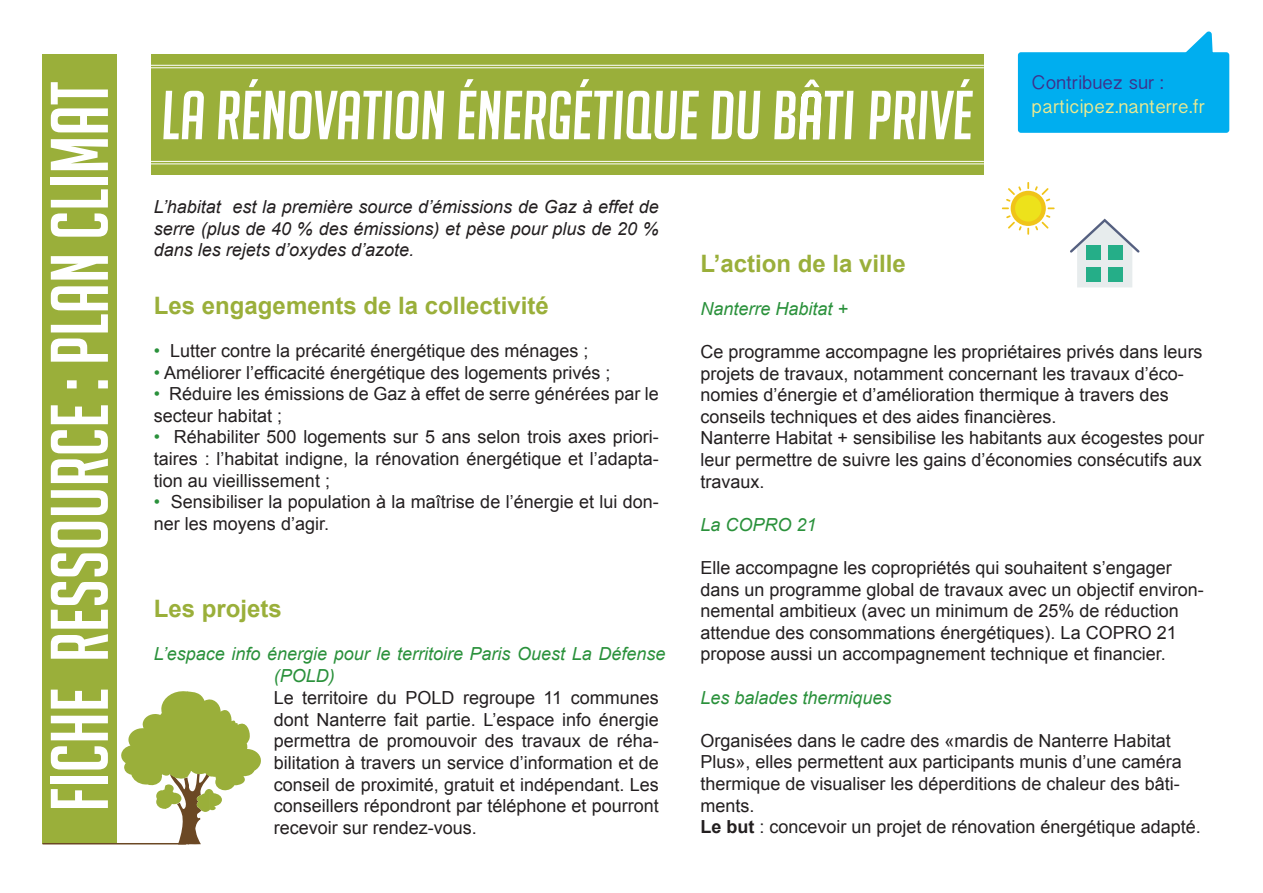
<style>
.page{position:relative;width:1263px;height:893px;background:#fff}
.page>*{position:absolute;margin:0;border:0;box-sizing:border-box;transform-origin:0 0}
.t1{font:79.5px "Big Noodle Titling";color:#fff}
.t2{font:italic 67.5px "Big Noodle Titling";color:#fff}
.t3{font:700 24px "Arial";color:#9aaf3a}
.t4{font:19.5px "Gujarati Sangam MN";color:#edea8f}
.t5{font:19.5px "Gujarati Sangam MN";color:#3f2f8a}
.t6{font:18px/21.6px "Arial";color:#231f20}
.t7{font:italic 18px/21.6px "Arial";color:#231f20;text-align:justify}
.t8{font:italic 18px/21.6px "Arial";color:#2a913b}
.s1{font-style:italic;color:#2a913b}
.s2{font-weight:700}
</style>
<div class="page">
<div style="left:151px;top:54px;width:833px;height:121px;background:#9aaf3a"></div>
<div style="left:43px;top:54px;width:74px;height:790px;background:#9aaf3a"></div>
<svg style="left:1017px;top:31px;width:213px;height:102px"></svg>
<hr style="left:151px;top:161px;width:833px;height:1px;background:#fff">
<hr style="left:151px;top:164px;width:833px;height:1px;background:#fff">
<hr style="left:43px;top:843px;width:143px;height:1px;background:#6b4824">
<hr style="left:151px;top:65px;width:833px;height:1px;background:#fff">
<hr style="left:151px;top:68px;width:833px;height:1px;background:#fff">
<svg style="left:121px;top:691px;width:140px;height:153px"></svg>
<svg style="left:1070px;top:218px;width:70px;height:69px"></svg>
<svg style="left:1027px;top:182px;width:2px;height:7px"></svg>
<svg style="left:1047px;top:207px;width:7px;height:2px"></svg>
<svg style="left:1035px;top:215px;width:15px;height:15px"></svg>
<svg style="left:1002px;top:186px;width:19px;height:23px"></svg>
<svg style="left:1006px;top:215px;width:23px;height:20px"></svg>
<svg style="left:1035px;top:186px;width:15px;height:15px"></svg>
<div style="left:1011px;top:191px;width:35px;height:35px;background:#f0c419;border-radius:50%"></div>
<div style="left:1015px;top:195px;width:26px;height:27px;background:#ede21b;border-radius:50%"></div>
<h1 class="t1" style="left:37px;top:812px;width:732px;rotate:-90deg">FICHE RESSOURCE : PLAN CLIMAT</h1>
<h2 class="t2" style="left:162px;top:79px;width:813px">LA RÉNOVATION ÉNERGÉTIQUE DU BÂTI PRIVÉ</h2>
<p class="t5" style="left:1031px;top:68px;width:134px">Contribuez sur :</p>
<p class="t4" style="left:1031px;top:92px;width:175px">participez.nanterre.fr</p>
<p class="t7" style="left:154px;top:196px;width:506px">L’habitat est la première source d’émissions de Gaz à effet de serre (plus de 40 % des émissions) et pèse pour plus de 20 % dans les rejets d’oxydes d’azote.</p>
<h3 class="t3" style="left:154px;top:292px;width:396px">Les engagements de la collectivité</h3>
<p class="t6" style="left:154px;top:340px;width:436px"><span class="s1">•</span> Lutter contre la précarité énergétique des ménages ;</p>
<p class="t6" style="left:154px;top:362px;width:458px"><span class="s1">•</span> Améliorer l’efficacité énergétique des logements privés ;</p>
<p class="t6" style="left:154px;top:383px;width:506px"><span class="s1">•</span> Réduire les émissions de Gaz à effet de serre générées par le secteur habitat ;</p>
<p class="t6" style="left:154px;top:426px;width:506px;text-align:justify"><span class="s1">•</span> Réhabiliter 500 logements sur 5 ans selon trois axes priori&shy;taires : l’habitat indigne, la rénovation énergétique et l’adapta&shy;tion au vieillissement ;</p>
<p class="t6" style="left:154px;top:491px;width:506px"><span class="s1">•</span> Sensibiliser la population à la maîtrise de l’énergie et lui don&shy;ner les moyens d’agir.</p>
<h3 class="t3" style="left:154px;top:595px;width:130px">Les projets</h3>
<p class="t8" style="left:274px;top:643px;width:393px;text-indent:-120px">L’espace info énergie pour le territoire Paris Ouest La Défense (POLD)</p>
<p class="t6" style="left:274px;top:687px;width:387px;text-align:justify">Le territoire du POLD regroupe 11 communes dont Nanterre fait partie. L’espace info énergie permettra de promouvoir des travaux de réha&shy;bilitation à travers un service d’information et de conseil de proximité, gratuit et indépendant. Les conseillers répondront par téléphone et pourront recevoir sur rendez-vous.</p>
<h3 class="t3" style="left:700px;top:250px;width:207px">L’action de la ville</h3>
<p class="t8" style="left:700px;top:298px;width:149px">Nanterre Habitat +</p>
<p class="t6" style="left:700px;top:341px;width:505px">Ce programme accompagne les propriétaires privés dans leurs projets de travaux, notamment concernant les travaux d’éco&shy;nomies d’énergie et d’amélioration thermique à travers des conseils techniques et des aides financières.<br>Nanterre Habitat + sensibilise les habitants aux écogestes pour leur permettre de suivre les gains d’économies consécutifs aux travaux.</p>
<p class="t8" style="left:700px;top:514px;width:118px">La COPRO 21</p>
<p class="t6" style="left:700px;top:557px;width:505px">Elle accompagne les copropriétés qui souhaitent s’engager dans un programme global de travaux avec un objectif environ&shy;nemental ambitieux (avec un minimum de 25% de réduction attendue des consommations énergétiques). La COPRO 21 propose aussi un accompagnement technique et financier.</p>
<p class="t8" style="left:700px;top:686px;width:193px">Les balades thermiques</p>
<p class="t6" style="left:700px;top:730px;width:502px">Organisées dans le cadre des «mardis de Nanterre Habitat Plus», elles permettent aux participants munis d’une caméra thermique de visualiser les déperditions de chaleur des bâti&shy;ments.<br><span class="s2">Le but</span> : concevoir un projet de rénovation énergétique adapté.</p>
</div>
